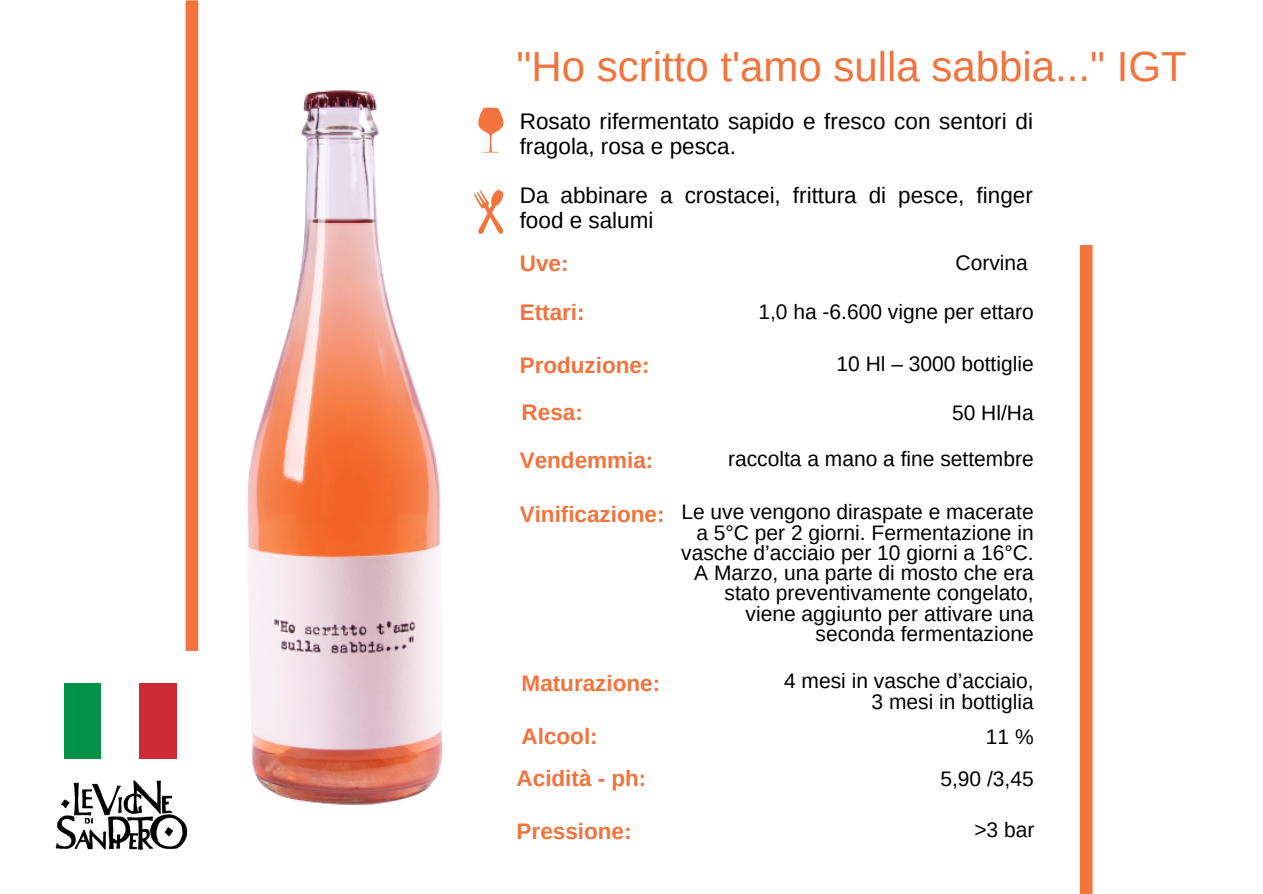
<style>
.page{position:relative;width:1263px;height:894px;background:#fff}
.page>*{position:absolute;margin:0;border:0;box-sizing:border-box;transform-origin:0 0}
.t1{font:42px "Arimo";color:#f2733c}
.t2{font:22.5px/24.8px "Arimo";color:#000}
.t3{font:700 22.5px/42px "Arimo";color:#f2733c}
.t4{font:21px/20.2px "Arimo";color:#000;text-align:right}
</style>
<div class="page">
<div style="left:186px;top:0;width:12px;height:650px;background:#f2733c"></div>
<div style="left:1080px;top:245px;width:12px;height:648px;background:#f2733c"></div>
<svg style="left:478px;top:108px;width:26px;height:44px"></svg>
<hr style="left:480px;top:121px;width:22px;height:2px;background:#f2733c;border-radius:50%">
<svg style="left:474px;top:190px;width:30px;height:44px"></svg>
<img style="left:55px;top:780px;width:133px;height:70px">
<img style="left:247px;top:90px;width:196px;height:715px">
<div style="left:64px;top:682px;width:38px;height:76px;background:#009246"></div>
<div style="left:139px;top:682px;width:38px;height:76px;background:#ce2b37"></div>
<h1 class="t1" style="left:517px;top:43px;width:672px">"Ho scritto t'amo sulla sabbia..." IGT</h1>
<p class="t2" style="left:520px;top:109px;width:515px">Rosato rifermentato sapido e fresco con sentori di fragola, rosa e pesca.</p>
<p class="t2" style="left:520px;top:183px;width:515px">Da abbinare a crostacei, frittura di pesce, finger food e salumi</p>
<p class="t3" style="left:520px;top:242px;width:50px">Uve:</p>
<p class="t4" style="left:956px;top:252px;width:74px">Corvina</p>
<p class="t3" style="left:520px;top:291px;width:66px">Ettari:</p>
<p class="t4" style="left:758px;top:301px;width:277px">1,0 ha -6.600 vigne per ettaro</p>
<p class="t3" style="left:520px;top:344px;width:131px">Produzione:</p>
<p class="t4" style="left:837px;top:353px;width:199px">10 Hl – 3000 bottiglie</p>
<p class="t3" style="left:522px;top:391px;width:63px">Resa:</p>
<p class="t4" style="left:952px;top:402px;width:83px">50 Hl/Ha</p>
<p class="t3" style="left:520px;top:439px;width:135px">Vendemmia:</p>
<p class="t4" style="left:728px;top:448px;width:307px">raccolta a mano a fine settembre</p>
<p class="t3" style="left:520px;top:493px;width:146px">Vinificazione:</p>
<p class="t4" style="left:681px;top:502px;width:354px">Le uve vengono diraspate e macerate a 5°C per 2 giorni. Fermentazione in vasche d’acciaio per 10 giorni a 16°C.<br>A Marzo, una parte di mosto che era stato preventivamente congelato, viene aggiunto per attivare una seconda fermentazione</p>
<p class="t4" style="left:784px;top:670px;width:251px">4 mesi in vasche d’acciaio,<br>3 mesi in bottiglia</p>
<p class="t3" style="left:522px;top:661px;width:140px">Maturazione:</p>
<p class="t3" style="left:517px;top:715px;width:131px">Alcool:<br>Acidità - ph:</p>
<p class="t4" style="left:986px;top:726px;width:49px">11 %</p>
<p class="t4" style="left:940px;top:768px;width:95px">5,90 /3,45</p>
<p class="t3" style="left:517px;top:809px;width:116px">Pressione:</p>
<p class="t4" style="left:974px;top:818px;width:62px">&gt;3 bar</p>
</div>
